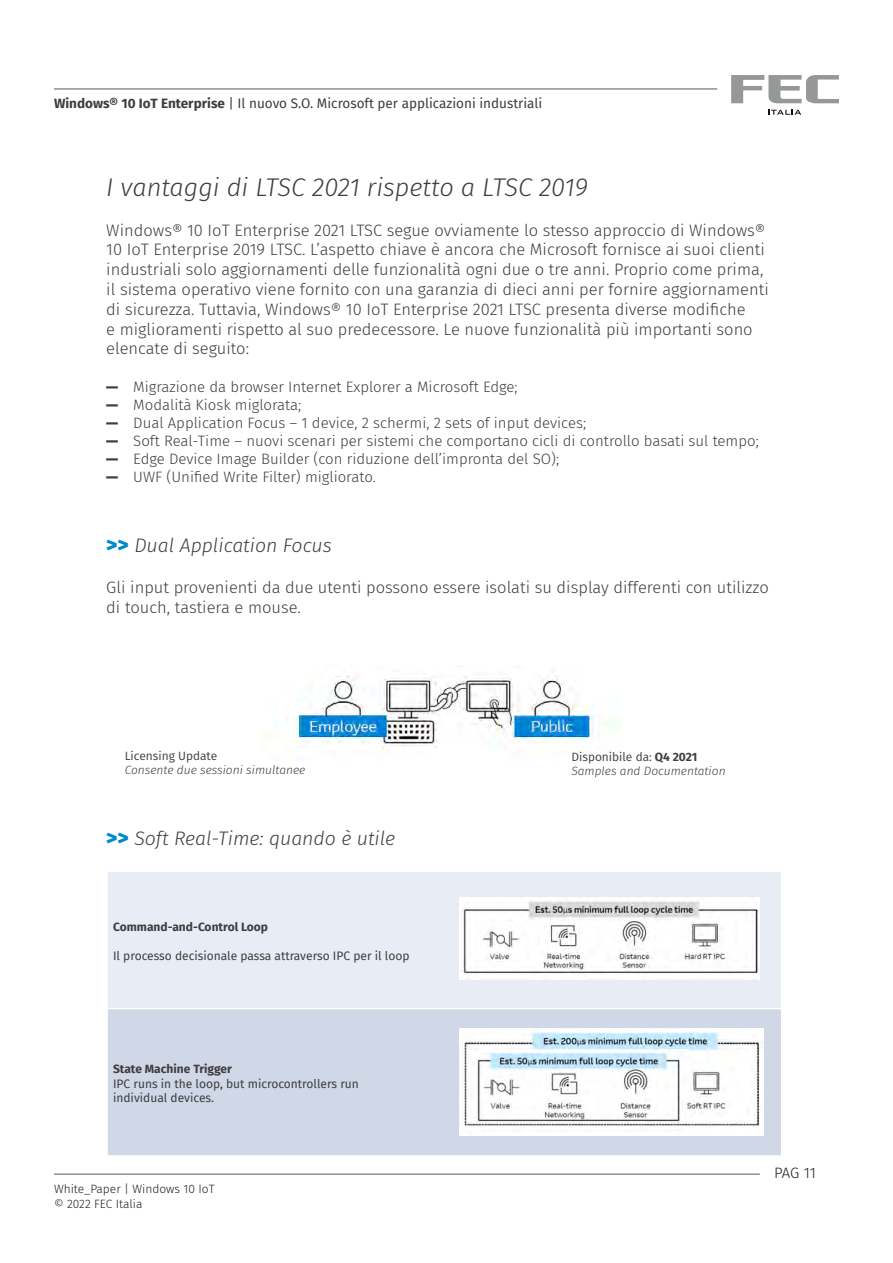
<style>
.page{position:relative;width:893px;height:1263px;background:#fff}
.page>*{position:absolute;margin:0;border:0;box-sizing:border-box;transform-origin:0 0}
.t1{font:italic 300 25.5px "Fira Sans";color:#3e3e3f}
.t2{font:italic 300 19.5px "Fira Sans";color:#3e3e3f}
.t3{font:300 16.5px/19.8px "Fira Sans";color:#3e3e3f}
.t4{font:300 15px "Fira Sans";color:#3e3e3f}
.t5{font:300 15px "Fira Sans";color:#231f20}
.t6{font:13.5px "Fira Sans";color:#3e3e3f}
.t7{font:12px "Fira Sans";color:#3e3e3f}
.t8{font:italic 300 12px "Fira Sans";color:#3e3e3f}
.t9{font:700 12px "Fira Sans";color:#3e3e3f}
.t10{font:300 12px/14.4px "Fira Sans";color:#231f20}
.t11{font:12px "Fira Sans";color:#3e3e3f}
.s1{font-weight:700}
.s2{font-weight:900}
.s3{font-weight:900;font-style:normal;font-size:21px;color:#0089cd}
</style>
<div class="page">
<svg style="left:731px;top:75px;width:108px;height:28px"></svg>
<svg style="left:768px;top:110px;width:33px;height:5px"></svg>
<hr style="left:54px;top:89px;width:663px;height:1px;background:#57585a">
<hr style="left:54px;top:1174px;width:706px;height:1px;background:#57585a">
<img style="left:293px;top:670px;width:328px;height:90px">
<div style="left:107px;top:871px;width:675px;height:137px;background:#e8edf5"></div>
<div style="left:107px;top:1008px;width:675px;height:148px;background:#d0d7e7"></div>
<hr style="left:106px;top:872px;width:2px;height:136px;background:#fff">
<hr style="left:106px;top:870px;width:676px;height:2px;background:#fff">
<hr style="left:781px;top:872px;width:1px;height:136px;background:#fff">
<hr style="left:106px;top:1009px;width:2px;height:146px;background:#fff">
<hr style="left:106px;top:1008px;width:676px;height:1px;background:#fff">
<hr style="left:781px;top:1009px;width:1px;height:146px;background:#fff">
<hr style="left:106px;top:1155px;width:676px;height:2px;background:#fff">
<img style="left:460px;top:897px;width:300px;height:82px">
<img style="left:460px;top:1029px;width:304px;height:107px">
<p class="t6" style="left:54px;top:93px;width:490px"><span class="s1">Windows® 10 IoT Enterprise</span> | Il nuovo S.O. Microsoft per applicazioni industriali</p>
<p class="t1" style="left:106px;top:169px;width:483px">I vantaggi di LTSC 2021 rispetto a LTSC 2019</p>
<p class="t3" style="left:106px;top:220px;width:664px">Windows® 10 IoT Enterprise 2021 LTSC segue ovviamente lo stesso approccio di Windows® 10 IoT Enterprise 2019 LTSC. L’aspetto chiave è ancora che Microsoft fornisce ai suoi clienti industriali solo aggiornamenti delle funzionalità ogni due o tre anni. Proprio come prima, il sistema operativo viene fornito con una garanzia di dieci anni per fornire aggiornamenti di sicurezza. Tuttavia, Windows® 10 IoT Enterprise 2021 LTSC presenta diverse modifiche<br>e miglioramenti rispetto al suo predecessore. Le nuove funzionalità più importanti sono elencate di seguito:</p>
<p class="t4" style="left:106px;top:376px;width:413px"><span class="s2">—</span> Migrazione da browser Internet Explorer a Microsoft Edge;</p>
<p class="t4" style="left:106px;top:394px;width:197px"><span class="s2">—</span> Modalità Kiosk miglorata;</p>
<p class="t4" style="left:106px;top:412px;width:481px"><span class="s2">—</span> Dual Application Focus – 1 device, 2 schermi, 2 sets of input devices;</p>
<p class="t4" style="left:106px;top:430px;width:654px"><span class="s2">—</span> Soft Real-Time – nuovi scenari per sistemi che comportano cicli di controllo basati sul tempo;</p>
<p class="t4" style="left:106px;top:448px;width:454px"><span class="s2">—</span> Edge Device Image Builder (con riduzione dell’impronta del SO);</p>
<p class="t4" style="left:106px;top:466px;width:271px"><span class="s2">—</span> UWF (Unified Write Filter) migliorato.</p>
<p class="t2" style="left:106px;top:531px;width:227px"><span class="s3">&gt;&gt;</span> Dual Application Focus</p>
<p class="t3" style="left:106px;top:577px;width:664px">Gli input provenienti da due utenti possono essere isolati su display differenti con utilizzo di touch, tastiera e mouse.</p>
<p class="t11" style="left:125px;top:746px;width:94px">Licensing Update</p>
<p class="t8" style="left:125px;top:761px;width:182px">Consente due sessioni simultanee</p>
<p class="t2" style="left:106px;top:824px;width:290px"><span class="s3">&gt;&gt;</span> Soft Real-Time: quando è utile</p>
<p class="t9" style="left:113px;top:917px;width:157px">Command-and-Control Loop</p>
<p class="t7" style="left:113px;top:947px;width:298px">Il processo decisionale passa attraverso IPC per il loop</p>
<p class="t9" style="left:113px;top:1059px;width:120px">State Machine Trigger</p>
<p class="t7" style="left:113px;top:1074px;width:247px">IPC runs in the loop, but microcontrollers run</p>
<p class="t7" style="left:113px;top:1089px;width:103px">individual devices.</p>
<p class="t10" style="left:54px;top:1182px;width:162px">White_Paper | Windows 10 IoT © 2022 FEC Italia</p>
<p class="t11" style="left:571px;top:748px;width:127px">Disponibile da: <span class="s1">Q4 2021</span></p>
<p class="t8" style="left:571px;top:763px;width:156px">Samples and Documentation</p>
<p class="t5" style="left:774px;top:1162px;width:43px">PAG 11</p>
</div>
